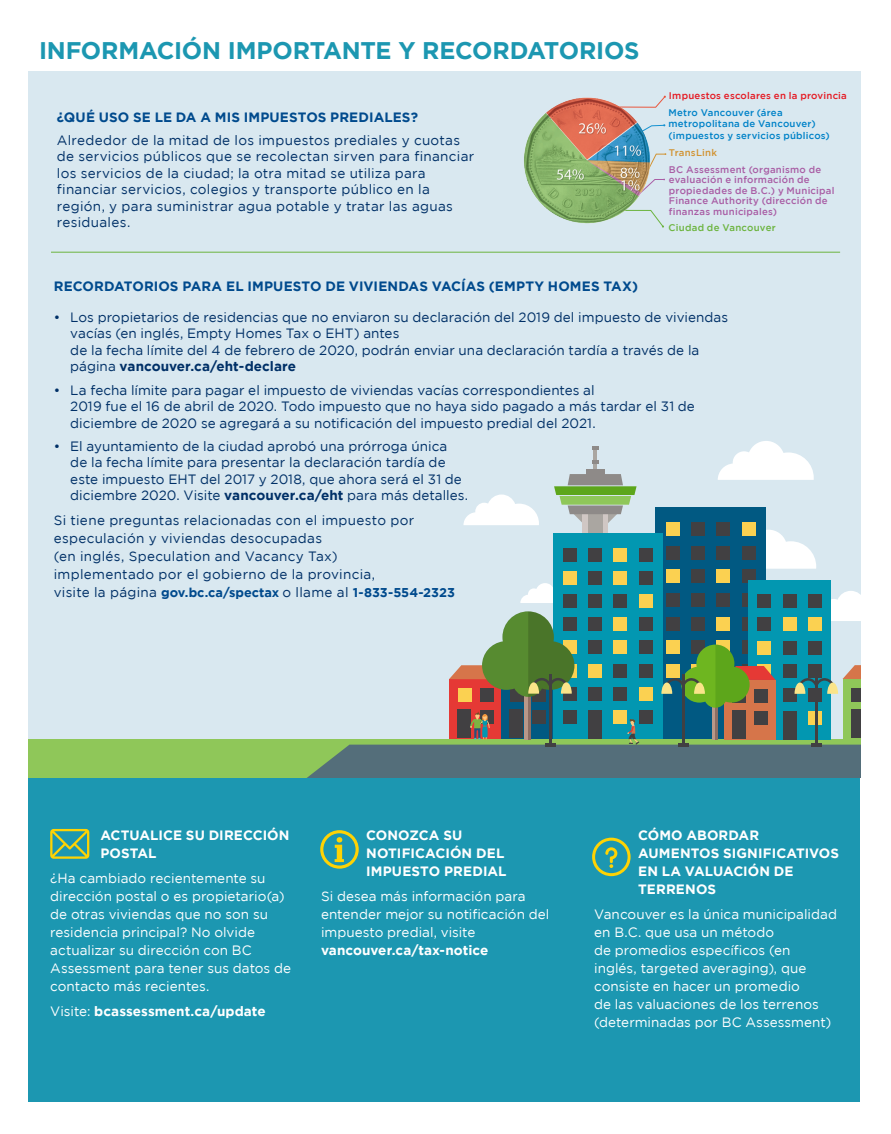
<style>
.page{position:relative;width:891px;height:1134px;background:#fff}
.page>*{position:absolute;margin:0;border:0;box-sizing:border-box;transform-origin:0 0}
.t1{font:700 24px "Gotham";letter-spacing:-.01em;color:#1c97b1}
.body{font:13.5px/16.5px "Gotham";letter-spacing:.005em;color:#003067}
.body-2{font:13.5px/18px "Gotham";color:#fff}
.body-3{font:13.5px/18px "Gotham";letter-spacing:.025em;color:#003067}
.body-4{font:700 13.5px/18px "Gotham";letter-spacing:.005em;color:#fff}
.body-5{font:700 13.5px "Gotham";letter-spacing:.01em;color:#004a8d}
.body-6{font:700 12.75px "Gotham";letter-spacing:-.005em;color:#004a8d}
.Table_-_Chart_Header{font:500 9.6px/10.5px "Gotham";letter-spacing:.025em;color:#a95ea5}
.Table_-_Chart_Header-2{font:500 9.6px/11.7px "Gotham";letter-spacing:.025em;color:#0082c8}
.Table_-_Chart_Header-3{font:500 9.6px "Gotham";letter-spacing:.025em;color:#e51a23}
.Table_-_Chart_Header-4{font:500 9.6px "Gotham";letter-spacing:.025em;color:#6cb43f}
.Table_-_Chart_Header-5{font:500 9.6px "Gotham";letter-spacing:.025em;color:#d19333}
.s1{font-weight:700}
.s2{font-weight:400;font-size:13.5px;color:#003067}
.s3{font-weight:400}
</style>
<div class="page">
<div style="left:29px;top:778px;width:831px;height:324px;background:#1c97b1"></div>
<div style="left:29px;top:72px;width:831px;height:681px;background:#d9e8f0"></div>
<svg style="left:718px;top:441px;width:96px;height:39px"></svg>
<svg style="left:766px;top:530px;width:50px;height:39px"></svg>
<div style="left:588px;top:513px;width:15px;height:202px;background:#aaa6a1"></div>
<hr style="left:594px;top:448px;width:3px;height:24px;background:#aaa6a1">
<div style="left:586px;top:470px;width:18px;height:6px;background:#8e8a88"></div>
<svg style="left:592px;top:460px;width:6px;height:4px"></svg>
<svg style="left:592px;top:446px;width:6px;height:3px"></svg>
<svg style="left:554px;top:474px;width:83px;height:51px"></svg>
<svg style="left:463px;top:495px;width:76px;height:30px"></svg>
<div style="left:29px;top:739px;width:831px;height:39px;background:#8fc759"></div>
<div style="left:656px;top:508px;width:110px;height:231px;background:#015982"></div>
<div style="left:666px;top:522px;width:14px;height:14px;background:#fbd151"></div>
<div style="left:691px;top:522px;width:14px;height:14px;background:#414042"></div>
<div style="left:716px;top:522px;width:14px;height:14px;background:#414042"></div>
<div style="left:742px;top:522px;width:14px;height:14px;background:#fbd151"></div>
<div style="left:666px;top:546px;width:14px;height:14px;background:#414042"></div>
<div style="left:691px;top:546px;width:14px;height:14px;background:#414042"></div>
<div style="left:716px;top:546px;width:14px;height:14px;background:#414042"></div>
<div style="left:742px;top:546px;width:14px;height:14px;background:#414042"></div>
<div style="left:666px;top:569px;width:14px;height:14px;background:#fbd151"></div>
<div style="left:691px;top:569px;width:14px;height:14px;background:#414042"></div>
<div style="left:716px;top:569px;width:14px;height:14px;background:#fbd151"></div>
<div style="left:742px;top:569px;width:14px;height:14px;background:#414042"></div>
<div style="left:553px;top:533px;width:110px;height:206px;background:#0297b1"></div>
<div style="left:563px;top:571px;width:14px;height:14px;background:#fbd151"></div>
<div style="left:588px;top:571px;width:14px;height:14px;background:#414042"></div>
<div style="left:613px;top:571px;width:14px;height:14px;background:#fbd151"></div>
<div style="left:639px;top:571px;width:14px;height:14px;background:#414042"></div>
<div style="left:563px;top:548px;width:14px;height:14px;background:#414042"></div>
<div style="left:588px;top:548px;width:14px;height:14px;background:#414042"></div>
<div style="left:613px;top:548px;width:14px;height:14px;background:#fbd151"></div>
<div style="left:639px;top:548px;width:14px;height:14px;background:#414042"></div>
<svg style="left:307px;top:583px;width:553px;height:195px"></svg>
<svg style="left:661px;top:96px;width:5px;height:6px"></svg>
<svg style="left:50px;top:829px;width:39px;height:30px"></svg>
<svg style="left:592px;top:838px;width:39px;height:38px"></svg>
<svg style="left:320px;top:830px;width:39px;height:39px;background:#63aa79"></svg>
<hr style="left:51px;top:252px;width:789px;height:1px;background:#6cb43f">
<svg style="left:661px;top:124px;width:5px;height:57px"></svg>
<img style="left:524px;top:97px;width:137px;height:128px">
<p class="t1" style="left:39px;top:37px;width:602px">INFORMACIÓN IMPORTANTE Y RECORDATORIOS</p>
<p class="body-5" style="left:57px;top:109px;width:363px">¿QUÉ USO SE LE DA A MIS IMPUESTOS PREDIALES?</p>
<p class="body" style="left:57px;top:132px;width:419px">Alrededor de la mitad de los impuestos prediales y cuotas de servicios públicos que se recolectan sirven para financiar los servicios de la ciudad; la otra mitad se utiliza para financiar servicios, colegios y transporte público en la región, y para suministrar agua potable y tratar las aguas residuales.</p>
<p class="Table_-_Chart_Header-3" style="left:669px;top:91px;width:179px">Impuestos escolares en la provincia</p>
<p class="Table_-_Chart_Header-2" style="left:669px;top:106px;width:163px">Metro Vancouver (área metropolitana de Vancouver) (impuestos y servicios públicos)</p>
<p class="Table_-_Chart_Header-5" style="left:669px;top:147px;width:50px">TransLink</p>
<p class="Table_-_Chart_Header" style="left:669px;top:164px;width:167px">BC Assessment (organismo de evaluación e información de propiedades de B.C.) y Municipal<br>Finance Authority (dirección de finanzas municipales)</p>
<p class="Table_-_Chart_Header-4" style="left:669px;top:222px;width:109px">Ciudad de Vancouver</p>
<p class="body-5" style="left:54px;top:278px;width:586px">RECORDATORIOS PARA EL IMPUESTO DE VIVIENDAS VACÍAS (EMPTY HOMES TAX)</p>
<p class="body" style="left:70px;top:309px;width:659px;text-indent:-16px">• Los propietarios de residencias que no enviaron su declaración del 2019 del impuesto de viviendas vacías (en inglés, Empty Homes Tax o EHT) antes<br>de la fecha límite del 4 de febrero de 2020, podrán enviar una declaración tardía a través de la página <span class="s1">vancouver.ca/eht-declare</span></p>
<p class="body" style="left:70px;top:381px;width:626px;text-indent:-16px">• La fecha límite para pagar el impuesto de viviendas vacías correspondientes al<br>2019 fue el 16 de abril de 2020. Todo impuesto que no haya sido pagado a más tardar el 31 de diciembre de 2020 se agregará a su notificación del impuesto predial del 2021.</p>
<p class="body" style="left:70px;top:438px;width:399px;text-indent:-16px">• El ayuntamiento de la ciudad aprobó una prórroga única<br>de la fecha límite para presentar la declaración tardía de este impuesto EHT del 2017 y 2018, que ahora será el 31 de diciembre 2020. Visite <span class="s1">vancouver.ca/eht</span> para más detalles.</p>
<p class="body-3" style="left:54px;top:511px;width:362px">Si tiene preguntas relacionadas con el impuesto por especulación y viviendas desocupadas<br>(en inglés, Speculation and Vacancy Tax) implementado por el gobierno de la provincia,</p>
<p class="body-6" style="left:54px;top:585px;width:403px"><span class="s2">visite la página</span> gov.bc.ca/spectax <span class="s2">o llame al</span> 1-833-554-2323</p>
<p class="body-4" style="left:100px;top:826px;width:191px">ACTUALICE SU DIRECCIÓN<br>POSTAL</p>
<p class="body-2" style="left:50px;top:869px;width:242px">¿Ha cambiado recientemente su dirección postal o es propietario(a) de otras viviendas que no son su residencia principal? No olvide actualizar su dirección con BC<br>Assessment para tener sus datos de contacto más recientes.</p>
<p class="body-4" style="left:50px;top:1002px;width:217px"><span class="s3">Visite:</span> bcassessment.ca/update</p>
<p class="body-4" style="left:366px;top:826px;width:142px">CONOZCA SU<br>NOTIFICACIÓN DEL<br>IMPUESTO PREDIAL</p>
<p class="body-2" style="left:321px;top:887px;width:230px">Si desea más información para entender mejor su notificación del impuesto predial, visite <span class="s1">vancouver.ca/tax-notice</span></p>
<p class="body-4" style="left:638px;top:826px;width:202px">CÓMO ABORDAR<br>AUMENTOS SIGNIFICATIVOS<br>EN LA VALUACIÓN DE<br>TERRENOS</p>
<p class="body-2" style="left:594px;top:905px;width:244px">Vancouver es la única municipalidad en B.C. que usa un método<br>de promedios específicos (en<br>inglés, targeted averaging), que consiste en hacer un promedio<br>de las valuaciones de los terrenos (determinadas por BC Assessment)</p>
</div>
